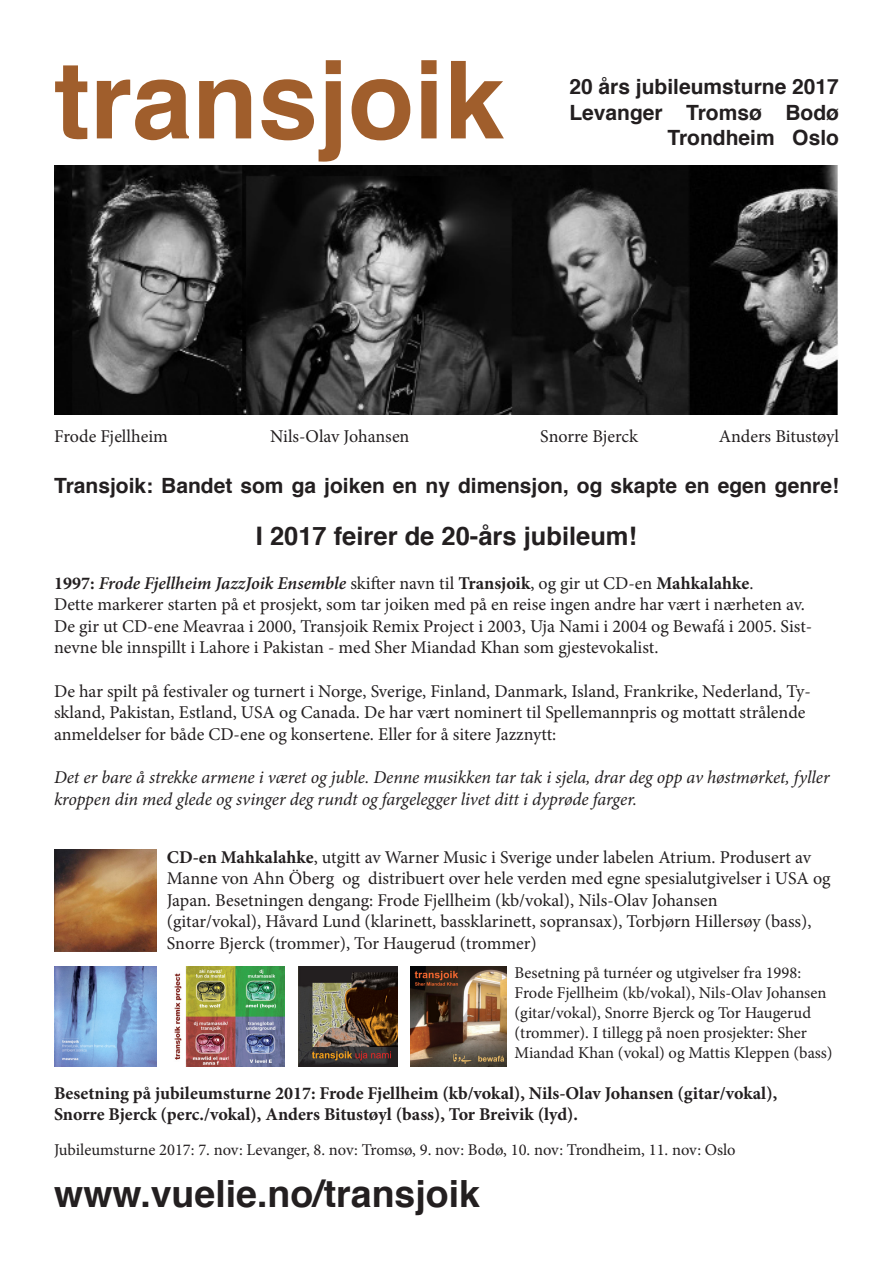
<style>
.page{position:relative;width:893px;height:1263px;background:#fff}
.page>*{position:absolute;margin:0;border:0;box-sizing:border-box;transform-origin:0 0}
.t1{font:700 108px "Helvetica";color:#a05e2c}
.t2{font:700 37.5px "Helvetica";color:#231f20}
.t3{font:700 25.5px "Helvetica";color:#231f20}
.t4{font:700 21px/25.2px "Helvetica";color:#231f20}
.t5{font:18px/21.6px "Minion Pro";color:#231f20}
.t6{font:italic 18px/21.6px "Minion Pro";letter-spacing:-.005em;color:#231f20}
.t7{font:700 18px "Minion Pro";color:#231f20}
.t8{font:italic 600 18px "Minion Pro";letter-spacing:-.005em;color:#231f20}
.t9{font:16.5px/19.8px "Minion Pro";color:#231f20}
.s1{font-weight:700;font-style:normal}
.s2{font-weight:400;font-style:normal}
.s3{font-weight:700}
</style>
<div class="page">
<img style="left:54px;top:166px;width:784px;height:249px">
<img style="left:54px;top:849px;width:103px;height:102px">
<img style="left:54px;top:966px;width:103px;height:100px">
<img style="left:298px;top:966px;width:99px;height:100px">
<img style="left:410px;top:966px;width:97px;height:100px">
<img style="left:174px;top:966px;width:110px;height:100px">
<p class="t1" style="left:54px;top:13px;width:452px">transjoik</p>
<p class="t4" style="left:569px;top:75px;width:271px">20 års jubileumsturne 2017<br>Levanger Tromsø Bodø</p>
<p class="t4" style="left:667px;top:125px;width:173px">Trondheim Oslo</p>
<p class="t5" style="left:54px;top:425px;width:115px">Frode Fjellheim</p>
<p class="t5" style="left:270px;top:425px;width:141px">Nils-Olav Johansen</p>
<p class="t5" style="left:540px;top:425px;width:99px">Snorre Bjerck</p>
<p class="t5" style="left:719px;top:425px;width:122px">Anders Bitustøyl</p>
<p class="t4" style="left:54px;top:473px;width:786px">Transjoik: Bandet som ga joiken en ny dimensjon, og skapte en egen genre!</p>
<p class="t3" style="left:256px;top:516px;width:383px">I 2017 feirer de 20-års jubileum!</p>
<p class="t8" style="left:54px;top:570px;width:701px"><span class="s1">1997:</span> Frode Fjellheim JazzJoik Ensemble <span class="s2">skifter navn til</span> <span class="s1">Transjoik</span><span class="s2">, og gir ut CD-en</span> <span class="s1">Mahkalahke</span><span class="s2">.</span></p>
<p class="t5" style="left:54px;top:594px;width:752px">Dette markerer starten på et prosjekt, som tar joiken med på en reise ingen andre har vært i nærheten av.</p>
<p class="t5" style="left:54px;top:615px;width:760px">De gir ut CD-ene Meavraa i 2000, Transjoik Remix Project i 2003, Uja Nami i 2004 og Bewafá i 2005. Sist&shy;nevne ble innspillt i Lahore i Pakistan - med Sher Miandad Khan som gjestevokalist.</p>
<p class="t5" style="left:54px;top:680px;width:758px">De har spilt på festivaler og turnert i Norge, Sverige, Finland, Danmark, Island, Frankrike, Nederland, Ty&shy;skland, Pakistan, Estland, USA og Canada. De har vært nominert til Spellemannpris og mottatt strålende anmeldelser for både CD-ene og konsertene. Eller for å sitere Jazznytt:</p>
<p class="t6" style="left:54px;top:766px;width:777px">Det er bare å strekke armene i været og juble. Denne musikken tar tak i sjela, drar deg opp av høstmørket, fyller kroppen din med glede og svinger deg rundt og fargelegger livet ditt i dyprøde farger.</p>
<p class="t5" style="left:167px;top:846px;width:665px"><span class="s3">CD-en Mahkalahke</span>, utgitt av Warner Music i Sverige under labelen Atrium. Produsert av<br>Manne von Ahn Öberg og distribuert over hele verden med egne spesialutgivelser i USA og<br>Japan. Besetningen dengang: Frode Fjellheim (kb/vokal), Nils-Olav Johansen</p>
<p class="t5" style="left:167px;top:911px;width:646px">(gitar/vokal), Håvard Lund (klarinett, bassklarinett, sopransax), Torbjørn Hillersøy (bass),<br>Snorre Bjerck (trommer), Tor Haugerud (trommer)</p>
<p class="t9" style="left:514px;top:963px;width:320px">Besetning på turnéer og utgivelser fra 1998:<br>Frode Fjellheim (kb/vokal), Nils-Olav Johansen (gitar/vokal), Snorre Bjerck og Tor Haugerud (trommer). I tillegg på noen prosjekter: Sher Miandad Khan (vokal) og Mattis Kleppen (bass)</p>
<p class="t7" style="left:54px;top:1080px;width:725px">Besetning på jubileumsturne 2017: Frode Fjellheim (kb/vokal), Nils-Olav Johansen (gitar/vokal),</p>
<p class="t7" style="left:54px;top:1102px;width:526px">Snorre Bjerck (perc./vokal), Anders Bitustøyl (bass), Tor Breivik (lyd).</p>
<p class="t9" style="left:54px;top:1140px;width:683px">Jubileumsturne 2017: 7. nov: Levanger, 8. nov: Tromsø, 9. nov: Bodø, 10. nov: Trondheim, 11. nov: Oslo</p>
<p class="t2" style="left:54px;top:1163px;width:427px">www.vuelie.no/transjoik</p>
</div>
